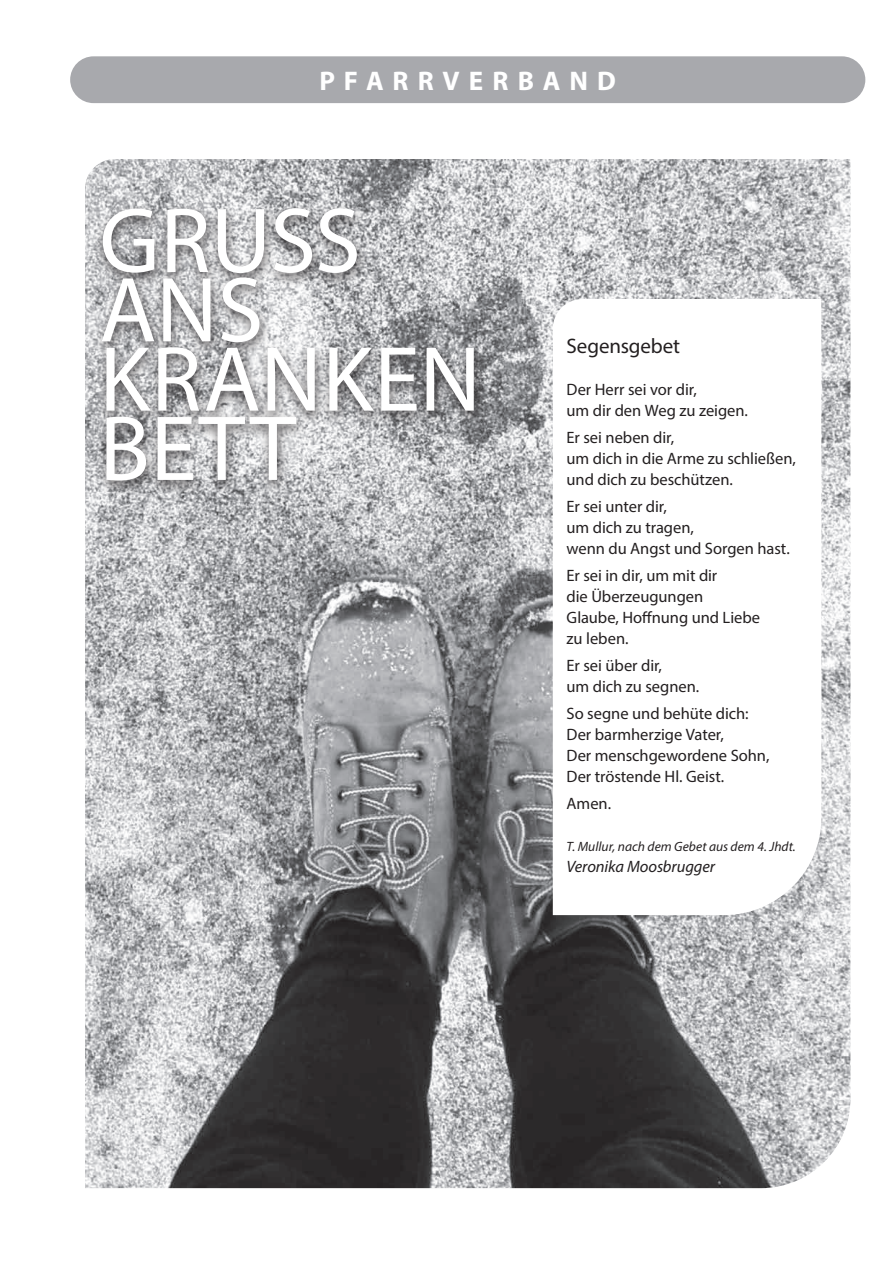
<style>
.page{position:relative;width:893px;height:1263px;background:#fff}
.page>*{position:absolute;margin:0;border:0;box-sizing:border-box;transform-origin:0 0}
.t1{font:93.3px/69.3px "Myriad Pro";letter-spacing:.005em;color:#fff}
.t2{font:700 27px "Myriad Pro";letter-spacing:.33em;color:#fff}
.t3{font:21px "Myriad Pro";letter-spacing:-.005em;color:#231f20}
.t4{font:16.5px/21px "Myriad Pro";letter-spacing:-.005em;color:#231f20}
.t5{font:italic 16.5px "Myriad Pro";letter-spacing:-.005em;color:#231f20}
.t6{font:italic 13.5px "Myriad Pro";letter-spacing:.005em;color:#231f20}
</style>
<div class="page">
<div style="left:70px;top:56px;width:795px;height:47px;background:#a8a9ad;border-radius:23px"></div>
<img style="left:85px;top:159px;width:765px;height:1029px">
<svg style="left:553px;top:299px;width:268px;height:616px"></svg>
<div style="left:94px;top:203px;width:392px;height:293px;background:#231f20;opacity:.75"></div>
<h2 class="t2" style="left:319px;top:63px;width:298px">PFARRVERBAND</h2>
<h1 class="t1" style="left:99px;top:205px;width:383px">GRUSS<br>ANS<br>KRANKEN<br>BETT</h1>
<p class="t3" style="left:567px;top:333px;width:115px">Segensgebet</p>
<p class="t4" style="left:567px;top:378px;width:183px">Der Herr sei vor dir,<br>um dir den Weg zu zeigen.</p>
<p class="t4" style="left:567px;top:426px;width:231px">Er sei neben dir,<br>um dich in die Arme zu schließen, und dich zu beschützen.</p>
<p class="t4" style="left:567px;top:495px;width:225px">Er sei unter dir,<br>um dich zu tragen,<br>wenn du Angst und Sorgen hast.</p>
<p class="t4" style="left:567px;top:564px;width:195px">Er sei in dir, um mit dir<br>die Überzeugungen<br>Glaube, Hoffnung und Liebe zu leben.</p>
<p class="t4" style="left:567px;top:654px;width:134px">Er sei über dir,<br>um dich zu segnen.</p>
<p class="t4" style="left:567px;top:702px;width:204px">So segne und behüte dich:<br>Der barmherzige Vater,<br>Der menschgewordene Sohn,<br>Der tröstende Hl. Geist.</p>
<p class="t4" style="left:567px;top:792px;width:46px">Amen.</p>
<p class="t6" style="left:567px;top:838px;width:231px">T. Mullur, nach dem Gebet aus dem 4. Jhdt.</p>
<p class="t5" style="left:567px;top:856px;width:150px">Veronika Moosbrugger</p>
</div>
